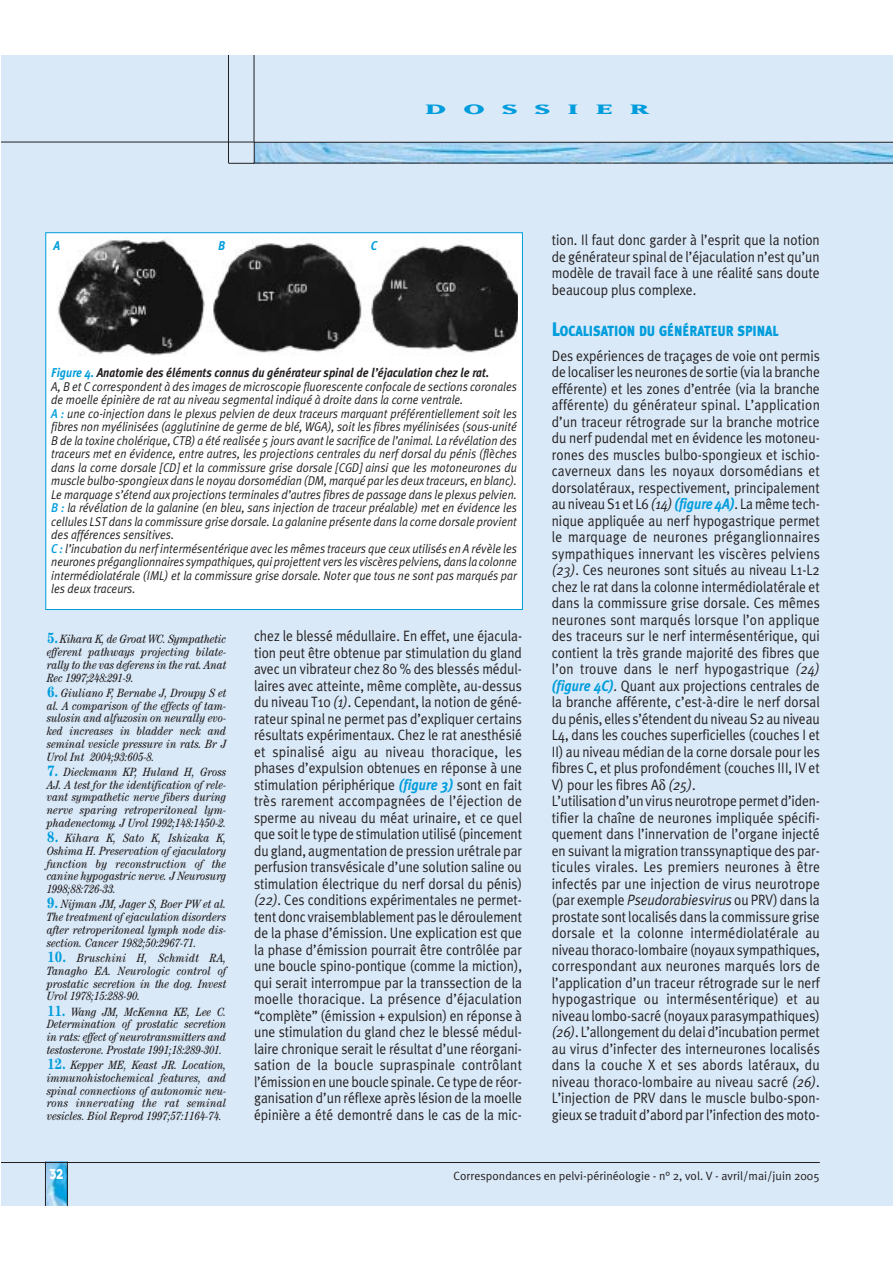
<style>
.page{position:relative;width:893px;height:1263px;background:#fff}
.page>*{position:absolute;margin:0;border:0;box-sizing:border-box;transform-origin:0 0}
.t1{font:21px "Matrix Bold Small Caps";letter-spacing:.395em;color:#009ddc;scale:2 1}
.t2{font:15px/16.5px "Meta Plus Normal";color:#231f20;text-align:justify;scale:.9 1}
.t3{font:15px "Typeface Six";color:#fff;scale:.8 1}
.t4{font:900 14.7px "Meta Plus";color:#009ddc;scale:.85 1}
.t5{font:italic 12.75px/13.5px "Meta Plus Normal";color:#231f20;scale:.9 1}
.t6{font:italic 700 12.75px "Meta Plus";color:#231f20;scale:.9 1}
.t7{font:italic 700 12.75px "Meta Plus";color:#009ddc;scale:.9 1}
.t8{font:italic condensed 12px/12.8px "Century";color:#231f20;text-align:justify}
.t9{font:12px "Meta Plus Normal";color:#231f20}
.s1{color:#009ddc}
.s2{font-family:"Meta Plus";font-weight:500;color:#009ddc}
.s3{font-weight:700;font-style:normal;font-size:15px;color:#009ddc}
.s4{font-style:italic}
.s5{font-family:"Meta Plus";font-weight:700;font-style:italic;color:#009ddc}
.s6{font-size:19.5px}
</style>
<div class="page">
<div style="left:2px;top:56px;width:890px;height:1150px;background:#d9e9f8"></div>
<img style="left:46px;top:1163px;width:21px;height:43px">
<hr style="left:45px;top:1162px;width:1px;height:44px;background:#231f20">
<hr style="left:67px;top:1162px;width:1px;height:44px;background:#231f20">
<hr style="left:2px;top:1162px;width:817px;height:1px;background:#231f20">
<svg style="left:228px;top:142px;width:664px;height:22px;background:#95c1dd"></svg>
<hr style="left:228px;top:56px;width:1px;height:107px;background:#231f20">
<hr style="left:2px;top:142px;width:252px;height:1px;background:#231f20">
<hr style="left:254px;top:56px;width:1px;height:86px;background:#231f20">
<div style="left:46px;top:233px;width:476px;height:377px;background:#fff"></div>
<img style="left:58px;top:238px;width:459px;height:118px">
<h1 class="t1" style="left:425px;top:94px;width:113px">dossier</h1>
<p class="t7" style="left:53px;top:242px;width:9px">A</p>
<p class="t7" style="left:218px;top:242px;width:9px">B</p>
<p class="t7" style="left:371px;top:242px;width:8px">C</p>
<p class="t6" style="left:51px;top:368px;width:488px"><span class="s1">Figure 4.</span> Anatomie des éléments connus du générateur spinal de l’éjaculation chez le rat.</p>
<p class="t5" style="left:51px;top:381px;width:519px">A, B et C correspondent à des images de microscopie fluorescente confocale de sections coronales de moelle épinière de rat au niveau segmental indiqué à droite dans la corne ventrale.<br><span class="s2">A :</span> une co-injection dans le plexus pelvien de deux traceurs marquant préférentiellement soit les fibres non myélinisées (agglutinine de germe de blé, WGA), soit les fibres myélinisées (sous-unité B de la toxine cholérique, CTB) a été realisée 5 jours avant le sacrifice de l’animal. La révélation des traceurs met en évidence, entre autres, les projections centrales du nerf dorsal du pénis (flèches dans la corne dorsale [CD] et la commissure grise dorsale [CGD] ainsi que les motoneurones du muscle bulbo-spongieux dans le noyau dorsomédian (DM, marqué par les deux traceurs, en blanc).<br>Le marquage s’étend aux projections terminales d’autres fibres de passage dans le plexus pelvien.<br><span class="s2">B :</span> la révélation de la galanine (en bleu, sans injection de traceur préalable) met en évidence les cellules LST dans la commissure grise dorsale. La galanine présente dans la corne dorsale provient des afférences sensitives.<br><span class="s2">C :</span> l’incubation du nerf intermésentérique avec les mêmes traceurs que ceux utilisés en A révèle les neurones préganglionnaires sympathiques, qui projettent vers les viscères pelviens, dans la colonne intermédiolatérale (IML) et la commissure grise dorsale. Noter que tous ne sont pas marqués par les deux traceurs.</p>
<p class="t8" style="left:47px;top:634px;width:181px"><span class="s3">5.</span> Kihara K, de Groat WC. Sympathetic efferent pathways projecting bilate&shy;rally to the vas deferens in the rat. Anat Rec 1997;248:291-9.</p>
<p class="t8" style="left:47px;top:687px;width:181px"><span class="s3">6.</span> Giuliano F, Bernabe J, Droupy S et al. A comparison of the effects of tam&shy;sulosin and alfuzosin on neurally evo&shy;ked increases in bladder neck and seminal vesicle pressure in rats. Br J Urol Int 2004;93:605-8.</p>
<p class="t8" style="left:47px;top:766px;width:181px"><span class="s3">7.</span> Dieckmann KP, Huland H, Gross AJ. A test for the identification of rele&shy;vant sympathetic nerve fibers during nerve sparing retroperitoneal lym&shy;phadenectomy. J Urol 1992;148:1450-2.</p>
<p class="t8" style="left:47px;top:833px;width:181px"><span class="s3">8.</span> Kihara K, Sato K, Ishizaka K, Oshima H. Preservation of ejaculatory function by reconstruction of the canine hypogastric nerve. J Neurosurg 1998;88:726-33.</p>
<p class="t8" style="left:47px;top:899px;width:181px"><span class="s3">9.</span> Nijman JM, Jager S, Boer PW et al.<br>The treatment of ejaculation disorders after retroperitoneal lymph node dis&shy;section. Cancer 1982;50:2967-71.</p>
<p class="t8" style="left:47px;top:953px;width:181px"><span class="s3">10.</span> Bruschini H, Schmidt RA, Tanagho EA. Neurologic control of prostatic secretion in the dog. Invest Urol 1978;15:288-90.</p>
<p class="t8" style="left:47px;top:1006px;width:181px"><span class="s3">11.</span> Wang JM, McKenna KE, Lee C.<br>Determination of prostatic secretion in rats: effect of neurotransmitters and testosterone. Prostate 1991;18:289-301.</p>
<p class="t8" style="left:47px;top:1060px;width:181px"><span class="s3">12.</span> Kepper ME, Keast JR. Location, immunohistochemical features, and spinal connections of autonomic neu&shy;rons innervating the rat seminal vesicles. Biol Reprod 1997;57:1164-74.</p>
<p class="t2" style="left:254px;top:630px;width:299px">chez le blessé médullaire. En effet, une éjacula&shy;tion peut être obtenue par stimulation du gland avec un vibrateur chez 80 % des blessés médul&shy;laires avec atteinte, même complète, au-dessus du niveau T10 <span class="s4">(1)</span>. Cependant, la notion de géné&shy;rateur spinal ne permet pas d’expliquer certains résultats expérimentaux. Chez le rat anesthésié et spinalisé aigu au niveau thoracique, les phases d’expulsion obtenues en réponse à une stimulation périphérique <span class="s5">(figure 3)</span> sont en fait très rarement accompagnées de l’éjection de sperme au niveau du méat urinaire, et ce quel que soit le type de stimulation utilisé (pincement du gland, augmentation de pression urétrale par perfusion transvésicale d’une solution saline ou stimulation électrique du nerf dorsal du pénis) <span class="s4">(22)</span>. Ces conditions expérimentales ne permet&shy;tent donc vraisemblablement pas le déroulement de la phase d’émission. Une explication est que la phase d’émission pourrait être contrôlée par une boucle spino-pontique (comme la miction), qui serait interrompue par la transsection de la moelle thoracique. La présence d’éjaculation “complète” (émission + expulsion) en réponse à une stimulation du gland chez le blessé médul&shy;laire chronique serait le résultat d’une réorgani&shy;sation de la boucle supraspinale contrôlant l’émission en une boucle spinale. Ce type de réor&shy;ganisation d’un réflexe après lésion de la moelle épinière a été demontré dans le cas de la mic-</p>
<p class="t2" style="left:552px;top:234px;width:299px">tion. Il faut donc garder à l’esprit que la notion de générateur spinal de l’éjaculation n’est qu’un modèle de travail face à une réalité sans doute beaucoup plus complexe.</p>
<p class="t4" style="left:552px;top:325px;width:268px"><span class="s6">L</span>OCALISATION DU GÉNÉRATEUR SPINAL</p>
<p class="t2" style="left:552px;top:349px;width:299px;text-align:left">Des expériences de traçages de voie ont permis de localiser les neurones de sortie (via la branche efférente) et les zones d’entrée (via la branche afférente) du générateur spinal. L’application d’un traceur rétrograde sur la branche motrice du nerf pudendal met en évidence les motoneu&shy;rones des muscles bulbo-spongieux et ischio&shy;caverneux dans les noyaux dorsomédians et dorsolatéraux, respectivement, principalement au niveau S1 et L6 <span class="s4">(14)</span> <span class="s5">(figure 4A)</span>. La même tech&shy;nique appliquée au nerf hypogastrique permet le marquage de neurones préganglionnaires sympathiques innervant les viscères pelviens <span class="s4">(23)</span>. Ces neurones sont situés au niveau L1-L2 chez le rat dans la colonne intermédiolatérale et dans la commissure grise dorsale. Ces mêmes neurones sont marqués lorsque l’on applique des traceurs sur le nerf intermésentérique, qui contient la très grande majorité des fibres que l’on trouve dans le nerf hypogastrique <span class="s4">(24) </span><span class="s5">(figure 4C)</span>. Quant aux projections centrales de la branche afférente, c’est-à-dire le nerf dorsal du pénis, elles s’étendent du niveau S2 au niveau L4, dans les couches superficielles (couches I et II) au niveau médian de la corne dorsale pour les fibres C, et plus profondément (couches III, IV et V) pour les fibres A <span class="s4">(25)</span>.<br>L’utilisation d’un virus neurotrope permet d’iden&shy;tifier la chaîne de neurones impliquée spécifi&shy;quement dans l’innervation de l’organe injecté en suivant la migration transsynaptique des par&shy;ticules virales. Les premiers neurones à être infectés par une injection de virus neurotrope (par exemple <span class="s4">Pseudorabiesvirus</span> ou PRV) dans la prostate sont localisés dans la commissure grise dorsale et la colonne intermédiolatérale au niveau thoraco-lombaire (noyaux sympathiques, correspondant aux neurones marqués lors de l’application d’un traceur rétrograde sur le nerf hypogastrique ou intermésentérique) et au niveau lombo-sacré (noyaux parasympathiques) <span class="s4">(26)</span>. L’allongement du delai d’incubation permet au virus d’infecter des interneurones localisés dans la couche X et ses abords latéraux, du niveau thoraco-lombaire au niveau sacré <span class="s4">(26)</span>.<br>L’injection de PRV dans le muscle bulbo-spon&shy;gieux se traduit d’abord par l’infection des moto-</p>
<p class="t3" style="left:50px;top:1165px;width:19px">32</p>
<p class="t9" style="left:453px;top:1172px;width:368px">Correspondances en pelvi-périnéologie - n° 2, vol. V - avril/mai/juin 2005</p>
</div>
